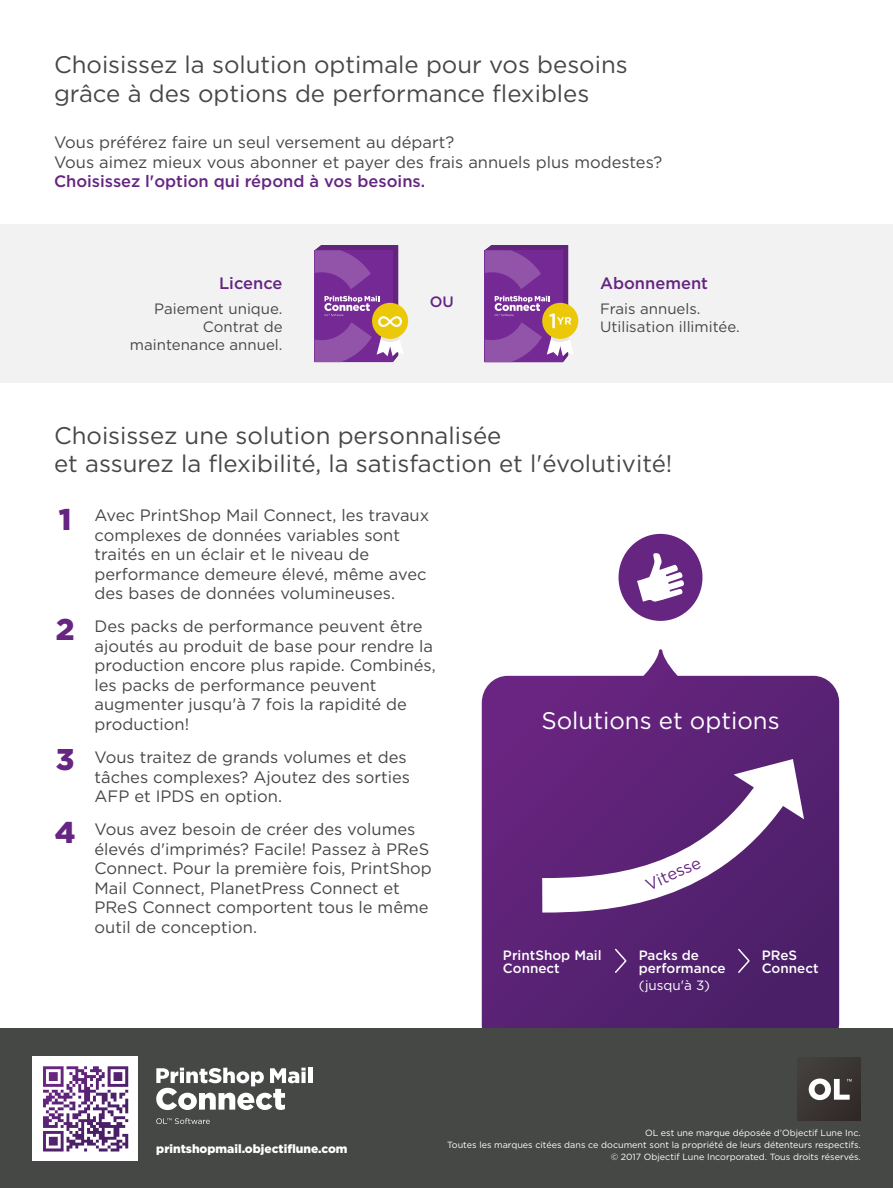
<style>
.page{position:relative;width:893px;height:1188px;background:#fff}
.page>*{position:absolute;margin:0;border:0;box-sizing:border-box;transform-origin:0 0}
.t1{font:900 30px "Gotham";color:#652581}
.t2{font:24px/28.8px "Gotham";color:#464845}
.t3{font:24px "Gotham";color:#fff}
.t4{font:16.5px/19.5px "Gotham";color:#464845}
.t5{font:500 16.5px "Gotham";color:#652581}
.t6{font:16.5px "Gotham";color:#652581}
.t7{font:15px/18px "Gotham";color:#464845}
.t8{font:500 15px "Gotham";color:#652581}
.t9{font:500 13.5px/13.5px "Gotham";color:#fff}
.t10{font:13.5px "Gotham";color:#fff}
.t11{font:900 12px "Gotham";color:#fff}
.t12{font:9px/12px "Gotham";color:#fff;text-align:right}
</style>
<div class="page">
<svg style="left:482px;top:649px;width:357px;height:380px;background:#6e3e85"></svg>
<div style="left:618px;top:534px;width:84px;height:87px;background:#652581;border-radius:50%"></div>
<svg style="left:637px;top:553px;width:47px;height:49px"></svg>
<svg style="left:613px;top:947px;width:15px;height:27px"></svg>
<svg style="left:737px;top:947px;width:14px;height:27px"></svg>
<svg style="left:508px;top:737px;width:316px;height:193px;background:#714188"></svg>
<svg style="left:734px;top:759px;width:70px;height:60px"></svg>
<div style="left:0;top:224px;width:893px;height:159px;background:#f2f2f3"></div>
<div style="left:372px;top:303px;width:36px;height:36px;background:#ebc908;border-radius:50%"></div>
<svg style="left:315px;top:245px;width:89px;height:117px"></svg>
<div style="left:542px;top:303px;width:36px;height:36px;background:#ebc908;border-radius:50%"></div>
<svg style="left:485px;top:245px;width:89px;height:117px"></svg>
<div style="left:0;top:1029px;width:893px;height:159px;background:#464845"></div>
<div style="left:797px;top:1057px;width:64px;height:63px;background:#3a3633"></div>
<svg style="left:809px;top:1079px;width:43px;height:21px"></svg>
<div style="left:32px;top:1057px;width:106px;height:104px;background:#fff"></div>
<svg style="left:43px;top:1066px;width:85px;height:86px"></svg>
<hr style="left:308px;top:1068px;width:4px;height:15px;background:#fff">
<svg style="left:156px;top:1068px;width:150px;height:42px"></svg>
<svg style="left:156px;top:1118px;width:54px;height:6px"></svg>
<h2 class="t2" style="left:54px;top:50px;width:575px">Choisissez la solution optimale pour vos besoins grâce à des options de performance flexibles</h2>
<p class="t4" style="left:54px;top:132px;width:610px">Vous préférez faire un seul versement au départ?<br>Vous aimez mieux vous abonner et payer des frais annuels plus modestes?</p>
<p class="t5" style="left:54px;top:171px;width:373px">Choisissez l'option qui répond à vos besoins.</p>
<p class="t5" style="left:219px;top:272px;width:65px">Licence</p>
<p class="t7" style="left:130px;top:299px;width:154px;text-align:right">Paiement unique.<br>Contrat de maintenance annuel.</p>
<p class="t8" style="left:430px;top:292px;width:26px">OU</p>
<p class="t5" style="left:600px;top:272px;width:110px">Abonnement</p>
<p class="t7" style="left:600px;top:299px;width:141px">Frais annuels.<br>Utilisation illimitée.</p>
<h2 class="t2" style="left:54px;top:420px;width:620px">Choisissez une solution personnalisée<br>et assurez la flexibilité, la satisfaction et l'évolutivité!</h2>
<h1 class="t1" style="left:59px;top:499px;width:14px">1</h1>
<h1 class="t1" style="left:56px;top:609px;width:20px">2</h1>
<h1 class="t1" style="left:56px;top:739px;width:20px">3</h1>
<h1 class="t1" style="left:55px;top:812px;width:22px">4</h1>
<p class="t4" style="left:94px;top:506px;width:336px">Avec PrintShop Mail Connect, les travaux complexes de données variables sont traités en un éclair et le niveau de performance demeure élevé, même avec des bases de données volumineuses.</p>
<p class="t4" style="left:94px;top:617px;width:343px">Des packs de performance peuvent être ajoutés au produit de base pour rendre la production encore plus rapide. Combinés, les packs de performance peuvent augmenter jusqu'à 7 fois la rapidité de production!</p>
<p class="t4" style="left:94px;top:747px;width:317px">Vous traitez de grands volumes et des tâches complexes? Ajoutez des sorties<br>AFP et IPDS en option.</p>
<p class="t4" style="left:94px;top:819px;width:339px">Vous avez besoin de créer des volumes élevés d'imprimés? Facile! Passez à PReS Connect. Pour la première fois, PrintShop Mail Connect, PlanetPress Connect et PReS Connect comportent tous le même outil de conception.</p>
<h2 class="t3" style="left:541px;top:706px;width:240px">Solutions et options</h2>
<p class="t6" style="left:642px;top:876px;width:60px;rotate:-24deg">Vitesse</p>
<p class="t9" style="left:503px;top:948px;width:100px">PrintShop Mail<br>Connect</p>
<p class="t9" style="left:639px;top:948px;width:88px">Packs de performance</p>
<p class="t10" style="left:639px;top:976px;width:73px">(jusqu'à 3)</p>
<p class="t9" style="left:762px;top:948px;width:58px">PReS<br>Connect</p>
<p class="t11" style="left:156px;top:1141px;width:193px">printshopmail.objectiflune.com</p>
<p class="t12" style="left:447px;top:1127px;width:415px">OL est une marque déposée d’Objectif Lune Inc.<br>Toutes les marques citées dans ce document sont la propriété de leurs détenteurs respectifs. © 2017 Objectif Lune Incorporated. Tous droits réservés.</p>
</div>
